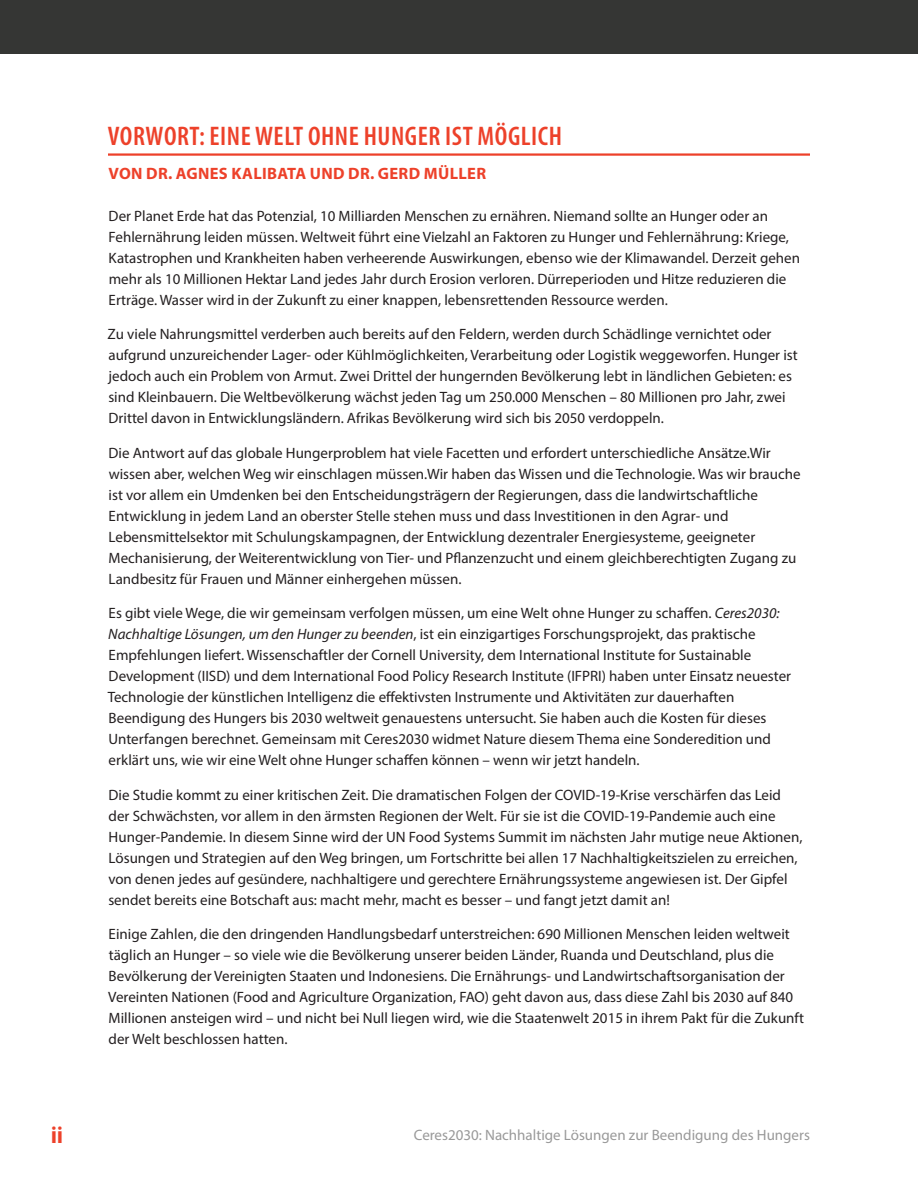
<style>
.page{position:relative;width:918px;height:1188px;background:#fff}
.page>*{position:absolute;margin:0;border:0;box-sizing:border-box;transform-origin:0 0}
.t1{font:600 condensed 27px "Myriad Pro";letter-spacing:.02em;color:#ed412a}
.t2{font:700 condensed 24px "Myriad Pro";color:#ed412a;scale:1.07 1}
.t3{font:700 16.5px "Myriad Pro";letter-spacing:.02em;color:#ed412a}
.Body{font:15px/21px "Myriad Pro";color:#231f20}
.t4{font:15px "Myriad Pro";color:#999}
.s1{font-style:italic}
</style>
<div class="page">
<div style="left:0;top:0;width:918px;height:54px;background:#353634"></div>
<hr style="left:108px;top:153px;width:702px;height:3px;background:#ed412a">
<h2 class="t2" style="left:51px;top:1120px;width:12px">ii</h2>
<h1 class="t1" style="left:108px;top:119px;width:456px">VORWORT: EINE WELT OHNE HUNGER IST MÖGLICH</h1>
<h3 class="t3" style="left:108px;top:163px;width:379px">VON DR. AGNES KALIBATA UND DR. GERD MÜLLER</h3>
<p class="Body" style="left:109px;top:205px;width:693px">Der Planet Erde hat das Potenzial, 10 Milliarden Menschen zu ernähren. Niemand sollte an Hunger oder an Fehlernährung leiden müssen. Weltweit führt eine Vielzahl an Faktoren zu Hunger und Fehlernährung: Kriege, Katastrophen und Krankheiten haben verheerende Auswirkungen, ebenso wie der Klimawandel. Derzeit gehen mehr als 10 Millionen Hektar Land jedes Jahr durch Erosion verloren. Dürreperioden und Hitze reduzieren die Erträge. Wasser wird in der Zukunft zu einer knappen, lebensrettenden Ressource werden.</p>
<p class="Body" style="left:108px;top:323px;width:692px">Zu viele Nahrungsmittel verderben auch bereits auf den Feldern, werden durch Schädlinge vernichtet oder aufgrund unzureichender Lager- oder Kühlmöglichkeiten, Verarbeitung oder Logistik weggeworfen. Hunger ist jedoch auch ein Problem von Armut. Zwei Drittel der hungernden Bevölkerung lebt in ländlichen Gebieten: es sind Kleinbauern. Die Weltbevölkerung wächst jeden Tag um 250.000 Menschen – 80 Millionen pro Jahr, zwei Drittel davon in Entwicklungsländern. Afrikas Bevölkerung wird sich bis 2050 verdoppeln.</p>
<p class="Body" style="left:109px;top:442px;width:694px">Die Antwort auf das globale Hungerproblem hat viele Facetten und erfordert unterschiedliche Ansätze.Wir wissen aber, welchen Weg wir einschlagen müssen.Wir haben das Wissen und die Technologie. Was wir brauche ist vor allem ein Umdenken bei den Entscheidungsträgern der Regierungen, dass die landwirtschaftliche Entwicklung in jedem Land an oberster Stelle stehen muss und dass Investitionen in den Agrar- und Lebensmittelsektor mit Schulungskampagnen, der Entwicklung dezentraler Energiesysteme, geeigneter Mechanisierung, der Weiterentwicklung von Tier- und Pflanzenzucht und einem gleichberechtigten Zugang zu Landbesitz für Frauen und Männer einhergehen müssen.</p>
<p class="Body" style="left:108px;top:602px;width:685px">Es gibt viele Wege, die wir gemeinsam verfolgen müssen, um eine Welt ohne Hunger zu schaffen. <span class="s1">Ceres2030:<br>Nachhaltige Lösungen, um den Hunger zu beenden</span>, ist ein einzigartiges Forschungsprojekt, das praktische Empfehlungen liefert. Wissenschaftler der Cornell University, dem International Institute for Sustainable Development (IISD) und dem International Food Policy Research Institute (IFPRI) haben unter Einsatz neuester Technologie der künstlichen Intelligenz die effektivsten Instrumente und Aktivitäten zur dauerhaften Beendigung des Hungers bis 2030 weltweit genauestens untersucht. Sie haben auch die Kosten für dieses Unterfangen berechnet. Gemeinsam mit Ceres2030 widmet Nature diesem Thema eine Sonderedition und erklärt uns, wie wir eine Welt ohne Hunger schaffen können – wenn wir jetzt handeln.</p>
<p class="Body" style="left:108px;top:784px;width:696px">Die Studie kommt zu einer kritischen Zeit. Die dramatischen Folgen der COVID-19-Krise verschärfen das Leid der Schwächsten, vor allem in den ärmsten Regionen der Welt. Für sie ist die COVID-19-Pandemie auch eine Hunger-Pandemie. In diesem Sinne wird der UN Food Systems Summit im nächsten Jahr mutige neue Aktionen, Lösungen und Strategien auf den Weg bringen, um Fortschritte bei allen 17 Nachhaltigkeitszielen zu erreichen, von denen jedes auf gesündere, nachhaltigere und gerechtere Ernährungssysteme angewiesen ist. Der Gipfel sendet bereits eine Botschaft aus: macht mehr, macht es besser – und fangt jetzt damit an!</p>
<p class="Body" style="left:108px;top:923px;width:697px">Einige Zahlen, die den dringenden Handlungsbedarf unterstreichen: 690 Millionen Menschen leiden weltweit täglich an Hunger – so viele wie die Bevölkerung unserer beiden Länder, Ruanda und Deutschland, plus die Bevölkerung der Vereinigten Staaten und Indonesiens. Die Ernährungs- und Landwirtschaftsorganisation der Vereinten Nationen (Food and Agriculture Organization, FAO) geht davon aus, dass diese Zahl bis 2030 auf 840<br>Millionen ansteigen wird – und nicht bei Null liegen wird, wie die Staatenwelt 2015 in ihrem Pakt für die Zukunft der Welt beschlossen hatten.</p>
<p class="t4" style="left:414px;top:1125px;width:398px">Ceres2030: Nachhaltige Lösungen zur Beendigung des Hungers</p>
</div>
